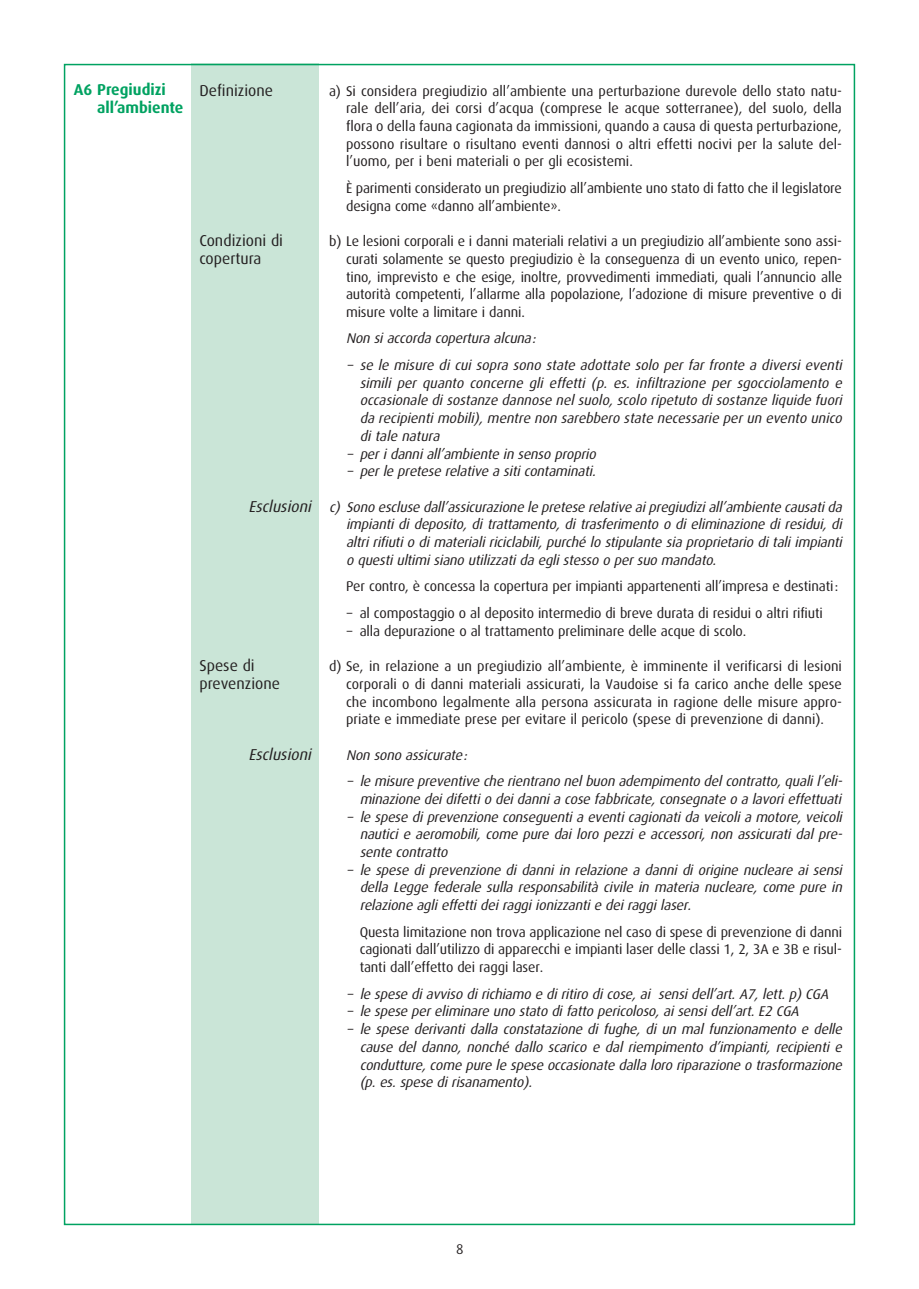
<style>
.page{position:relative;width:919px;height:1289px;background:#fff}
.page>*{position:absolute;margin:0;border:0;box-sizing:border-box;transform-origin:0 0}
.t1{font:15.75px/17.7px "Dax";color:#231f20}
.t2{font:700 15.75px/17.7px "Dax";color:#00a261}
.t3{font:italic 15.75px "Dax";color:#231f20}
.t4{font:italic 14.1px/17.7px "Dax";color:#231f20;text-align:justify}
.t5{font:14.1px/17.7px "Dax";letter-spacing:-.01em;color:#231f20;text-align:justify}
</style>
<div class="page">
<div style="left:191px;top:64px;width:128px;height:1160px;background:#cae5d7"></div>
<p class="t2" style="left:97px;top:82px;width:88px;text-indent:-23px">A6 Pregiudizi all’ambiente</p>
<p class="t1" style="left:199px;top:82px;width:75px">Definizione</p>
<p class="t1" style="left:199px;top:233px;width:85px">Condizioni di copertura</p>
<p class="t3" style="left:248px;top:500px;width:67px">Esclusioni</p>
<p class="t1" style="left:199px;top:658px;width:82px">Spese di prevenzione</p>
<p class="t3" style="left:248px;top:747px;width:67px">Esclusioni</p>
<p class="t5" style="left:346px;top:83px;width:497px;text-indent:-17px">a) Si considera pregiudizio all’ambiente una perturbazione durevole dello stato natu&shy;rale dell’aria, dei corsi d’acqua (comprese le acque sotterranee), del suolo, della flora o della fauna cagionata da immissioni, quando a causa di questa perturbazione, possono risultare o risultano eventi dannosi o altri effetti nocivi per la salute del&shy;l’uomo, per i beni materiali o per gli ecosistemi.</p>
<p class="t5" style="left:346px;top:180px;width:497px">È parimenti considerato un pregiudizio all’ambiente uno stato di fatto che il legislatore designa come «danno all’ambiente».</p>
<p class="t5" style="left:346px;top:233px;width:497px;text-indent:-17px">b) Le lesioni corporali e i danni materiali relativi a un pregiudizio all’ambiente sono assi&shy;curati solamente se questo pregiudizio è la conseguenza di un evento unico, repen&shy;tino, imprevisto e che esige, inoltre, provvedimenti immediati, quali l’annuncio alle autorità competenti, l’allarme alla popolazione, l’adozione di misure preventive o di misure volte a limitare i danni.</p>
<p class="t4" style="left:346px;top:330px;width:194px">Non si accorda copertura alcuna:</p>
<p class="t4" style="left:359px;top:357px;width:486px;text-indent:-13px">– se le misure di cui sopra sono state adottate solo per far fronte a diversi eventi simili per quanto concerne gli effetti (p. es. infiltrazione per sgocciolamento e occasionale di sostanze dannose nel suolo, scolo ripetuto di sostanze liquide fuori da recipienti mobili), mentre non sarebbero state necessarie per un evento unico di tale natura</p>
<p class="t4" style="left:347px;top:445px;width:253px">– per i danni all’ambiente in senso proprio</p>
<p class="t4" style="left:347px;top:463px;width:253px">– per le pretese relative a siti contaminati.</p>
<p class="t4" style="left:346px;top:499px;width:500px;text-indent:-17px">c) Sono escluse dall’assicurazione le pretese relative aipregiudiziall’ambiente causatida impianti di deposito, di trattamento, di trasferimento o di eliminazione di residui, di altri rifiuti o di materiali riciclabili, purché lo stipulante sia proprietario di tali impianti o questi ultimi siano utilizzati da egli stesso o per suo mandato.</p>
<p class="t5" style="left:346px;top:578px;width:493px">Per contro, è concessa la copertura per impianti appartenenti all’impresa e destinati:</p>
<p class="t5" style="left:347px;top:605px;width:477px">– al compostaggio o al deposito intermedio di breve durata di residui o altri rifiuti</p>
<p class="t5" style="left:347px;top:622px;width:401px">– alla depurazione o al trattamento preliminare delle acque di scolo.</p>
<p class="t5" style="left:346px;top:658px;width:497px;text-indent:-17px">d) Se, in relazione a un pregiudizio all’ambiente, è imminente il verificarsi di lesioni corporali o di danni materiali assicurati, la Vaudoise si fa carico anche delle spese che incombono legalmente alla persona assicurata in ragione delle misure appro&shy;priate e immediate prese per evitare il pericolo (spese di prevenzione di danni).</p>
<p class="t4" style="left:346px;top:746px;width:125px">Non sono assicurate:</p>
<p class="t4" style="left:347px;top:773px;width:499px;text-align:right">– le misure preventive che rientrano nelbuon adempimento delcontratto,qualil’eli&shy;minazione dei difetti o dei danni a cose fabbricate, consegnate o a lavori effettuati</p>
<p class="t4" style="left:359px;top:808px;width:486px;text-indent:-13px">– le spese di prevenzione conseguenti a eventi cagionati da veicoli a motore, veicoli nautici e aeromobili, come pure dai loro pezzi e accessori, non assicurati dal pre&shy;sente contratto</p>
<p class="t4" style="left:359px;top:861px;width:486px;text-indent:-13px">– le spese di prevenzione di danni in relazione a danni di origine nucleare ai sensi della Legge federale sulla responsabilità civile in materia nucleare, come pure in relazione agli effetti dei raggi ionizzanti e dei raggi laser.</p>
<p class="t5" style="left:359px;top:923px;width:484px">Questa limitazione non trova applicazione nel caso di spese di prevenzione di danni cagionati dall’utilizzo di apparecchi e impianti laser delle classi 1, 2, 3A e 3B e risul&shy;tanti dall’effetto dei raggi laser.</p>
<p class="t4" style="left:347px;top:985px;width:486px">– le spese di avviso di richiamo e di ritiro di cose, ai sensi dell’art. A7, lett. p) CGA</p>
<p class="t4" style="left:347px;top:1003px;width:456px">– le spese per eliminare uno stato di fatto pericoloso, ai sensi dell’art. E2 CGA</p>
<p class="t4" style="left:359px;top:1021px;width:486px;text-indent:-13px">– le spese derivanti dalla constatazione di fughe, di un mal funzionamento e delle cause del danno, nonché dallo scarico e dal riempimento d’impianti, recipienti e condutture, come pure le spese occasionate dalla loro riparazione o trasformazione (p. es. spese di risanamento).</p>
<p class="t5" style="left:456px;top:1241px;width:9px">8</p>
</div>
